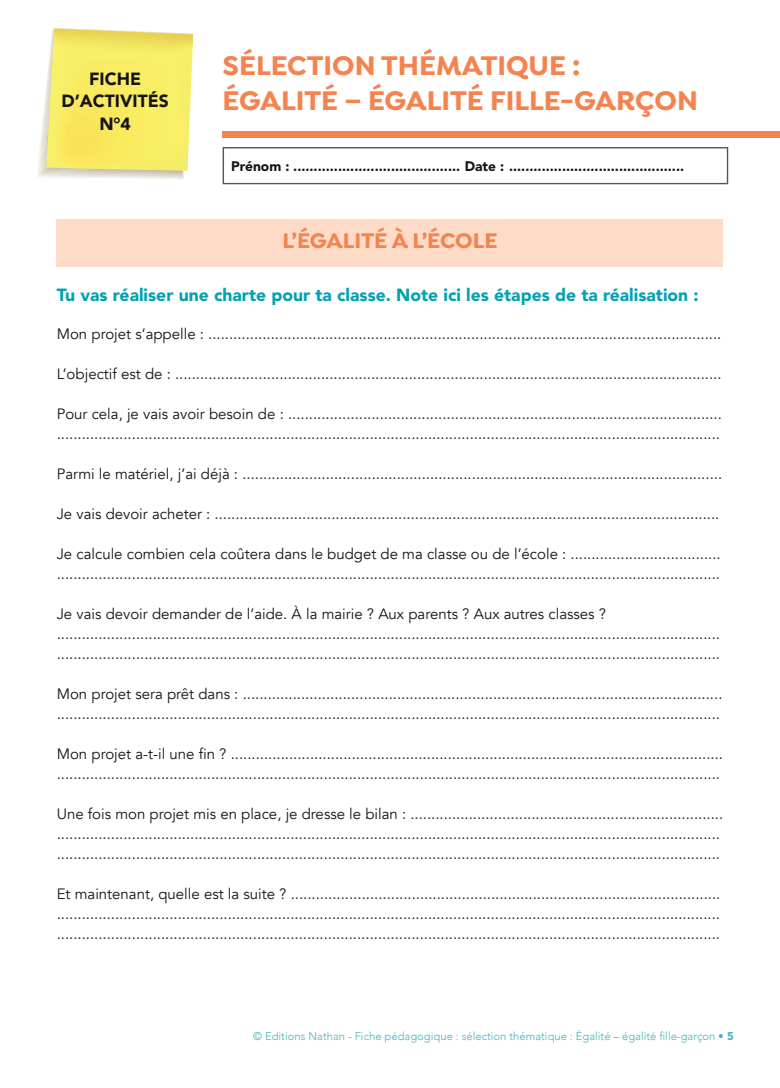
<style>
.page{position:relative;width:780px;height:1088px;background:#fff}
.page>*{position:absolute;margin:0;border:0;box-sizing:border-box;transform-origin:0 0}
.t1{font:700 28.75px/34.5px "Isidora";color:#f5834f}
.t2{font:700 22.5px "Isidora";color:#f5834f}
.t3{font:900 17.5px "Avenir LT Std";color:#00a2b2}
.t4{font:900 17.5px/22.5px "Avenir LT Std";color:#171419;text-align:center}
.t5{font:15px/20px "Avenir";color:#171419}
.t6{font:900 13.75px "Avenir LT Std";color:#171419}
.t7{font:300 11.25px "Avenir";color:#45b3c1}
.s1{font-family:"Avenir LT Std";font-weight:900}
</style>
<div class="page">
<div style="left:223px;top:131px;width:557px;height:7px;background:#f5834f"></div>
<svg style="left:38px;top:28px;width:155px;height:151px;background:#f5ea79"></svg>
<svg style="left:223px;top:147px;width:505px;height:37px"></svg>
<div style="left:57px;top:220px;width:666px;height:47px;background:#fddbc7"></div>
<p class="t4" style="left:61px;top:68px;width:109px">FICHE<br>D’ACTIVITÉS<br>N°4</p>
<h1 class="t1" style="left:223px;top:50px;width:476px">SÉLECTION THÉMATIQUE :<br>ÉGALITÉ – ÉGALITÉ FILLE-GARÇON</h1>
<p class="t6" style="left:231px;top:158px;width:454px">Prénom : ......................................... Date : ...........................................</p>
<h2 class="t2" style="left:282px;top:227px;width:216px">L’ÉGALITÉ À L’ÉCOLE</h2>
<p class="t3" style="left:57px;top:284px;width:643px">Tu vas réaliser une charte pour ta classe. Note ici les étapes de ta réalisation :</p>
<p class="t5" style="left:57px;top:324px;width:666px">Mon projet s’appelle : ...........................................................................................................................</p>
<p class="t5" style="left:57px;top:364px;width:666px">L’objectif est de : ...................................................................................................................................</p>
<p class="t5" style="left:57px;top:404px;width:666px">Pour cela, je vais avoir besoin de : ........................................................................................................ ...............................................................................................................................................................</p>
<p class="t5" style="left:57px;top:464px;width:667px">Parmi le matériel, j’ai déjà : ...................................................................................................................</p>
<p class="t5" style="left:57px;top:504px;width:664px">Je vais devoir acheter : .........................................................................................................................</p>
<p class="t5" style="left:57px;top:544px;width:665px">Je calcule combien cela coûtera dans le budget de ma classe ou de l’école : .................................... ...............................................................................................................................................................</p>
<p class="t5" style="left:57px;top:604px;width:665px">Je vais devoir demander de l’aide. À la mairie ? Aux parents ? Aux autres classes ? ............................................................................................................................................................... ...............................................................................................................................................................</p>
<p class="t5" style="left:57px;top:684px;width:667px">Mon projet sera prêt dans : ................................................................................................................... ...............................................................................................................................................................</p>
<p class="t5" style="left:57px;top:744px;width:667px">Mon projet a-t-il une fin ? ...................................................................................................................... ...............................................................................................................................................................</p>
<p class="t5" style="left:57px;top:804px;width:668px">Une fois mon projet mis en place, je dresse le bilan : ........................................................................... ............................................................................................................................................................... ...............................................................................................................................................................</p>
<p class="t5" style="left:57px;top:884px;width:665px;text-align:justify">Et maintenant, quelle est la suite ? ....................................................................................................... ............................................................................................................................................................... ...............................................................................................................................................................</p>
<p class="t7" style="left:253px;top:1029px;width:482px">© Editions Nathan - Fiche pédagogique : sélection thématique : Égalité – égalité fille-garçon • <span class="s1">5</span></p>
</div>
